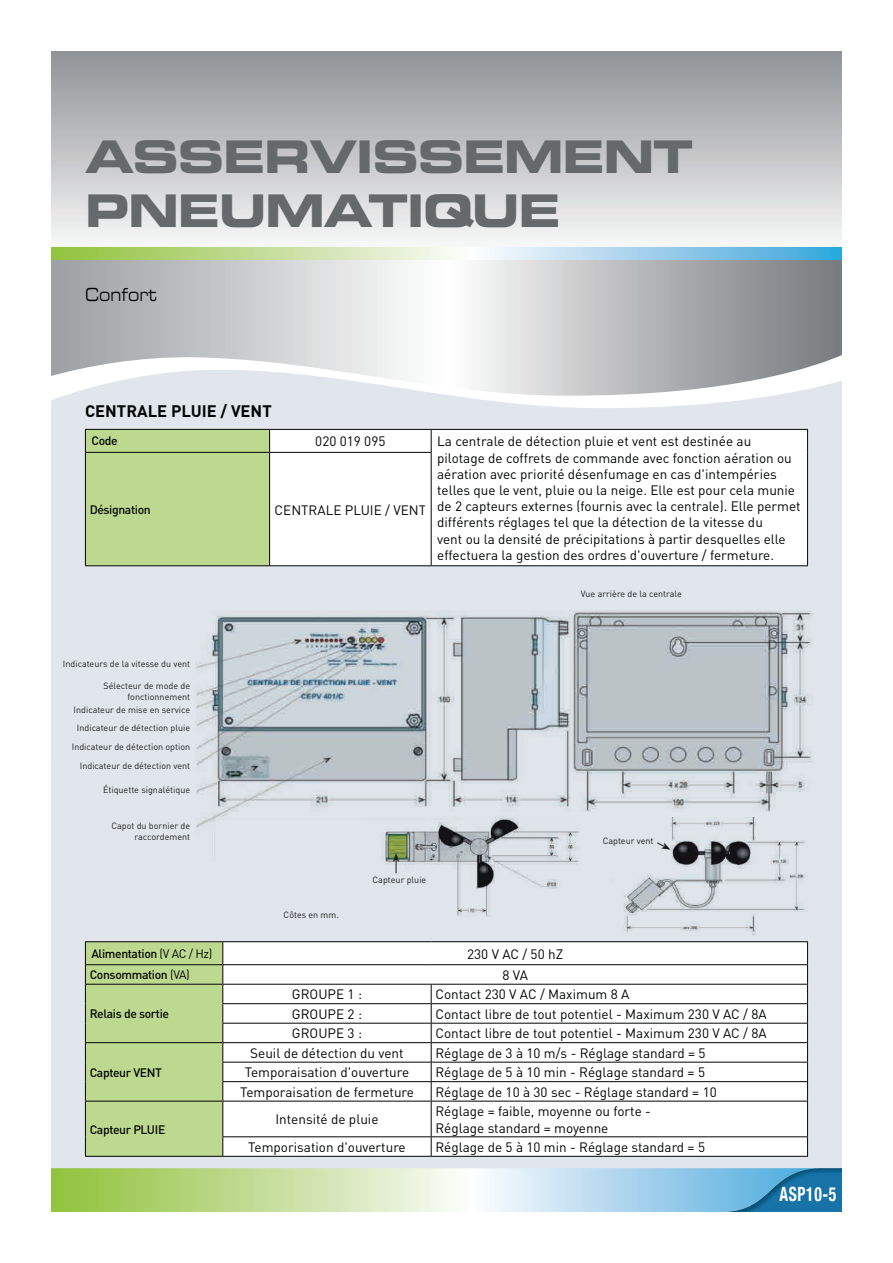
<style>
.page{position:relative;width:893px;height:1263px;background:#fff}
.page>*{position:absolute;margin:0;border:0;box-sizing:border-box;transform-origin:0 0}
.t1{font:45px/54px "Eurostile Bold Extended Two";letter-spacing:-.03em;color:#66696a}
.t2{font:700 condensed 19.65px "Helvetica Neue";letter-spacing:.04em;color:#fff;scale:.79 1}
.t3{font:18px "Eurostile Extended Two";color:#030505;scale:.77 1}
.t4{font:700 16.5px "DIN";color:#030505}
.t5{font:13.5px/16.2px "DIN";color:#030505}
.t6{font:500 12.15px "DIN";letter-spacing:-.03em;color:#030505}
.t7{font:9px/10.8px "DIN";color:#231f20;text-align:right}
.s1{font-weight:400}
</style>
<div class="page">
<div style="left:51px;top:51px;width:791px;height:209px;background:linear-gradient(to bottom,#8f9295,#fefdfd)"></div>
<div style="left:51px;top:396px;width:791px;height:772px;background:#e0e6eb"></div>
<svg style="left:51px;top:260px;width:791px;height:136px"></svg>
<svg style="left:51px;top:247px;width:791px;height:13px;background:#b1d7c0"></svg>
<svg style="left:51px;top:1168px;width:671px;height:44px;background:#c2ddba"></svg>
<img style="left:722px;top:1168px;width:120px;height:44px">
<svg style="left:270px;top:430px;width:537px;height:135px"></svg>
<hr style="left:270px;top:429px;width:161px;height:1px;background:#030505">
<div style="left:85px;top:429px;width:185px;height:136px;background:#bdd98f"></div>
<hr style="left:431px;top:429px;width:377px;height:1px;background:#030505">
<svg style="left:431px;top:430px;width:1px;height:22px"></svg>
<svg style="left:807px;top:430px;width:1px;height:22px"></svg>
<hr style="left:85px;top:452px;width:185px;height:1px;background:#030505">
<hr style="left:85px;top:453px;width:1px;height:112px;background:#030505">
<hr style="left:270px;top:452px;width:162px;height:1px;background:#030505">
<hr style="left:269px;top:453px;width:1px;height:112px;background:#030505">
<hr style="left:431px;top:453px;width:1px;height:112px;background:#030505">
<hr style="left:807px;top:452px;width:1px;height:113px;background:#030505">
<hr style="left:85px;top:565px;width:185px;height:1px;background:#030505">
<hr style="left:270px;top:565px;width:161px;height:1px;background:#030505">
<hr style="left:431px;top:565px;width:377px;height:1px;background:#030505">
<svg style="left:223px;top:942px;width:584px;height:214px"></svg>
<hr style="left:85px;top:941px;width:138px;height:1px;background:#030505">
<hr style="left:223px;top:941px;width:208px;height:1px;background:#030505">
<hr style="left:431px;top:941px;width:377px;height:1px;background:#030505">
<hr style="left:223px;top:964px;width:208px;height:1px;background:#030505">
<hr style="left:431px;top:964px;width:377px;height:1px;background:#030505">
<hr style="left:223px;top:984px;width:208px;height:1px;background:#030505">
<hr style="left:431px;top:984px;width:377px;height:1px;background:#030505">
<hr style="left:222px;top:1003px;width:209px;height:1px;background:#030505">
<hr style="left:431px;top:1003px;width:377px;height:1px;background:#030505">
<hr style="left:222px;top:1023px;width:209px;height:1px;background:#030505">
<hr style="left:431px;top:1023px;width:377px;height:1px;background:#030505">
<hr style="left:223px;top:1042px;width:208px;height:1px;background:#030505">
<hr style="left:431px;top:1042px;width:377px;height:1px;background:#030505">
<hr style="left:222px;top:1062px;width:209px;height:1px;background:#030505">
<hr style="left:431px;top:1062px;width:377px;height:1px;background:#030505">
<hr style="left:222px;top:1081px;width:209px;height:1px;background:#030505">
<hr style="left:431px;top:1081px;width:377px;height:1px;background:#030505">
<svg style="left:431px;top:984px;width:1px;height:117px"></svg>
<svg style="left:807px;top:942px;width:1px;height:159px"></svg>
<hr style="left:223px;top:1101px;width:208px;height:1px;background:#030505">
<hr style="left:431px;top:1101px;width:377px;height:1px;background:#030505">
<hr style="left:431px;top:1101px;width:1px;height:35px;background:#030505">
<hr style="left:807px;top:1101px;width:1px;height:35px;background:#030505">
<hr style="left:222px;top:1136px;width:209px;height:1px;background:#030505">
<div style="left:85px;top:942px;width:138px;height:214px;background:#bdd98f"></div>
<hr style="left:431px;top:1136px;width:377px;height:1px;background:#030505">
<svg style="left:431px;top:1137px;width:1px;height:19px"></svg>
<svg style="left:807px;top:1137px;width:1px;height:19px"></svg>
<hr style="left:85px;top:1156px;width:138px;height:1px;background:#030505">
<hr style="left:223px;top:1156px;width:208px;height:1px;background:#030505">
<hr style="left:431px;top:1156px;width:377px;height:1px;background:#030505">
<img style="left:589px;top:817px;width:219px;height:119px">
<svg style="left:657px;top:842px;width:13px;height:8px"></svg>
<img style="left:362px;top:815px;width:219px;height:102px">
<svg style="left:393px;top:861px;width:6px;height:12px"></svg>
<img style="left:570px;top:610px;width:243px;height:202px">
<img style="left:196px;top:611px;width:374px;height:250px">
<h1 class="t1" style="left:85px;top:129px;width:610px">ASSERVISSEMENT<br>PNEUMATIQUE</h1>
<h3 class="t3" style="left:85px;top:282px;width:94px">Confort</h3>
<p class="t4" style="left:85px;top:401px;width:188px">CENTRALE PLUIE / VENT</p>
<p class="t6" style="left:91px;top:433px;width:28px">Code</p>
<p class="t5" style="left:315px;top:433px;width:72px">020 019 095</p>
<p class="t5" style="left:437px;top:433px;width:365px">La centrale de détection pluie et vent est destinée au pilotage de coffrets de commande avec fonction aération ou aération avec priorité désenfumage en cas d'intempéries telles que le vent, pluie ou la neige. Elle est pour cela munie de 2 capteurs externes (fournis avec la centrale). Elle permet différents réglages tel que la détection de la vitesse du<br>vent ou la densité de précipitations à partir desquelles elle effectuera la gestion des ordres d'ouverture / fermeture.</p>
<p class="t6" style="left:90px;top:502px;width:63px">Désignation</p>
<p class="t5" style="left:275px;top:501px;width:153px">CENTRALE PLUIE / VENT</p>
<p class="t7" style="left:63px;top:659px;width:129px">Indicateurs de la vitesse du vent</p>
<p class="t7" style="left:104px;top:680px;width:88px">Sélecteur de mode de fonctionnement</p>
<p class="t7" style="left:74px;top:700px;width:118px;line-height:18.1px;text-align:center">Indicateur de mise en service<br>Indicateur de détection pluie</p>
<p class="t7" style="left:72px;top:737px;width:120px;line-height:19.4px">Indicateur de détection option<br>Indicateur de détection vent</p>
<p class="t7" style="left:103px;top:784px;width:89px">Étiquette signalétique</p>
<p class="t7" style="left:111px;top:820px;width:80px">Capot du bornier de raccordement</p>
<p class="t7" style="left:284px;top:909px;width:57px">Côtes en mm.</p>
<p class="t7" style="left:373px;top:874px;width:55px">Capteur pluie</p>
<p class="t7" style="left:581px;top:588px;width:102px">Vue arrière de la centrale</p>
<p class="t7" style="left:603px;top:835px;width:52px">Capteur vent</p>
<p class="t6" style="left:91px;top:946px;width:122px">Alimentation <span class="s1">(V AC / Hz)</span></p>
<p class="t5" style="left:467px;top:945px;width:98px">230 V AC / 50 hZ</p>
<p class="t6" style="left:90px;top:967px;width:102px">Consommation <span class="s1">(VA)</span></p>
<p class="t5" style="left:502px;top:967px;width:27px">8 VA</p>
<p class="t6" style="left:90px;top:1006px;width:81px">Relais de sortie</p>
<p class="t5" style="left:292px;top:986px;width:72px">GROUPE 1 :</p>
<p class="t5" style="left:435px;top:986px;width:196px">Contact 230 V AC / Maximum 8 A</p>
<p class="t5" style="left:292px;top:1006px;width:72px">GROUPE 2 :</p>
<p class="t5" style="left:435px;top:1006px;width:333px">Contact libre de tout potentiel - Maximum 230 V AC / 8A</p>
<p class="t5" style="left:292px;top:1025px;width:72px">GROUPE 3 :</p>
<p class="t5" style="left:435px;top:1025px;width:333px">Contact libre de tout potentiel - Maximum 230 V AC / 8A</p>
<p class="t6" style="left:90px;top:1065px;width:74px">Capteur VENT</p>
<p class="t6" style="left:90px;top:1121px;width:77px">Capteur PLUIE</p>
<p class="t5" style="left:250px;top:1045px;width:155px">Seuil de détection du vent</p>
<p class="t5" style="left:435px;top:1045px;width:272px">Réglage de 3 à 10 m/s - Réglage standard = 5</p>
<p class="t5" style="left:245px;top:1064px;width:166px">Temporaisation d'ouverture</p>
<p class="t5" style="left:435px;top:1064px;width:271px">Réglage de 5 à 10 min - Réglage standard = 5</p>
<p class="t5" style="left:240px;top:1084px;width:175px">Temporaisation de fermeture</p>
<p class="t5" style="left:435px;top:1084px;width:283px">Réglage de 10 à 30 sec - Réglage standard = 10</p>
<p class="t5" style="left:275px;top:1111px;width:105px">Intensité de pluie</p>
<p class="t5" style="left:435px;top:1103px;width:217px">Réglage = faible, moyenne ou forte -<br>Réglage standard = moyenne</p>
<p class="t5" style="left:248px;top:1139px;width:159px">Temporisation d'ouverture</p>
<p class="t5" style="left:435px;top:1139px;width:271px">Réglage de 5 à 10 min - Réglage standard = 5</p>
<h2 class="t2" style="left:780px;top:1177px;width:73px">ASP10-5</h2>
</div>
